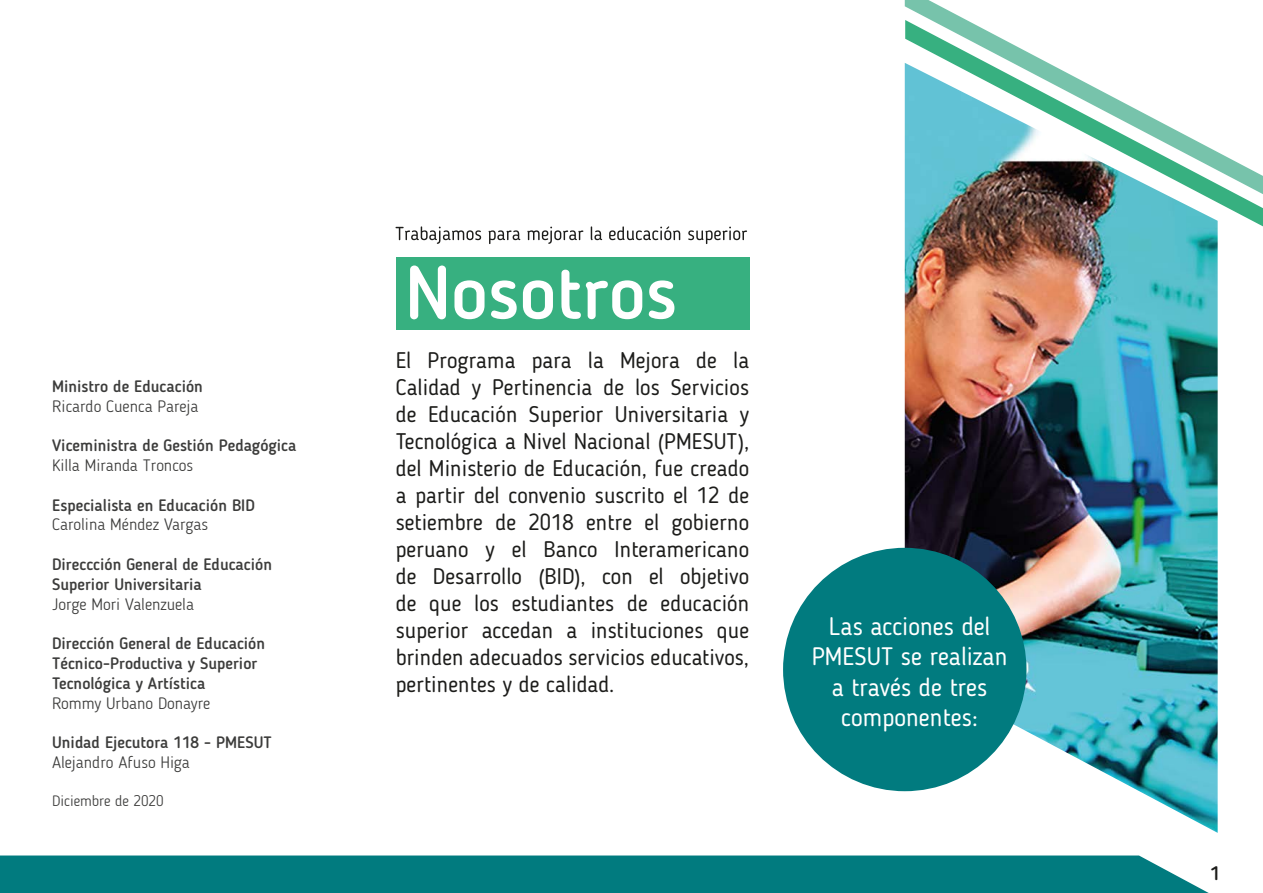
<style>
.page{position:relative;width:1263px;height:893px;background:#fff}
.page>*{position:absolute;margin:0;border:0;box-sizing:border-box;transform-origin:0 0}
.t1{font:25.2px/30.3px "Blogger Sans";color:#fff;text-align:center}
.t2{font:22.5px/27px "Blogger Sans";letter-spacing:.005em;color:#1d1d1b;text-align:justify}
.t3{font:500 19.5px "Blogger Sans";color:#1d1d1b}
.t4{font:500 16.5px/19.8px "Blogger Sans";color:#3c3c3b}
.t5{font:300 16.5px "Blogger Sans";color:#3c3c3b}
.t6{font:300 15px "Blogger Sans";color:#3c3c3b}
</style>
<div class="page">
<div style="left:396px;top:257px;width:353px;height:72px;background:#37b080"></div>
<svg style="left:395px;top:226px;width:86px;height:18px"></svg>
<svg style="left:489px;top:230px;width:31px;height:14px"></svg>
<svg style="left:527px;top:227px;width:56px;height:17px"></svg>
<svg style="left:591px;top:226px;width:11px;height:14px"></svg>
<svg style="left:609px;top:226px;width:71px;height:14px"></svg>
<svg style="left:688px;top:227px;width:59px;height:17px"></svg>
<svg style="left:410px;top:265px;width:36px;height:54px"></svg>
<svg style="left:454px;top:280px;width:30px;height:39px"></svg>
<svg style="left:491px;top:280px;width:26px;height:39px"></svg>
<svg style="left:523px;top:280px;width:30px;height:39px"></svg>
<svg style="left:561px;top:270px;width:81px;height:49px"></svg>
<svg style="left:649px;top:280px;width:25px;height:39px"></svg>
<img style="left:905px;top:226px;width:313px;height:607px">
<img style="left:905px;top:194px;width:358px;height:32px">
<svg style="left:905px;top:0;width:358px;height:194px"></svg>
<div style="left:0;top:855px;width:1209px;height:38px;background:#017b7f"></div>
<div style="left:783px;top:548px;width:243px;height:243px;background:#017b7f;border-radius:50%"></div>
<p class="t4" style="left:52px;top:378px;width:152px">Ministro de Educación</p>
<p class="t5" style="left:52px;top:399px;width:148px">Ricardo Cuenca Pareja</p>
<p class="t4" style="left:52px;top:437px;width:246px">Viceministra de Gestión Pedagógica</p>
<p class="t5" style="left:52px;top:458px;width:142px">Killa Miranda Troncos</p>
<p class="t4" style="left:52px;top:496px;width:204px">Especialista en Educación BID</p>
<p class="t5" style="left:52px;top:518px;width:158px">Carolina Méndez Vargas</p>
<p class="t4" style="left:52px;top:556px;width:221px">Direccción General de Educación<br>Superior Universitaria</p>
<p class="t5" style="left:52px;top:597px;width:143px">Jorge Mori Valenzuela</p>
<p class="t4" style="left:52px;top:635px;width:215px">Dirección General de Educación<br>Técnico-Productiva y Superior<br>Tecnológica y Artística</p>
<p class="t5" style="left:52px;top:696px;width:160px">Rommy Urbano Donayre</p>
<p class="t4" style="left:52px;top:734px;width:221px">Unidad Ejecutora 118 - PMESUT</p>
<p class="t5" style="left:52px;top:755px;width:139px">Alejandro Afuso Higa</p>
<p class="t6" style="left:52px;top:794px;width:113px">Diciembre de 2020</p>
<p class="t2" style="left:396px;top:349px;width:355px">El Programa para la Mejora de la Calidad y Pertinencia de los Servicios de Educación Superior Universitaria y Tecnológica a Nivel Nacional (PMESUT), del Ministerio de Educación, fue creado a partir del convenio suscrito el 12 de setiembre de 2018 entre el gobierno peruano y el Banco Interamericano de Desarrollo (BID), con el objetivo de que los estudiantes de educación superior accedan a instituciones que brinden adecuados servicios educativos, pertinentes y de calidad.</p>
<p class="t1" style="left:812px;top:613px;width:197px">Las acciones del<br>PMESUT se realizan a través de tres componentes:</p>
<p class="t3" style="left:1210px;top:865px;width:12px">1</p>
</div>
